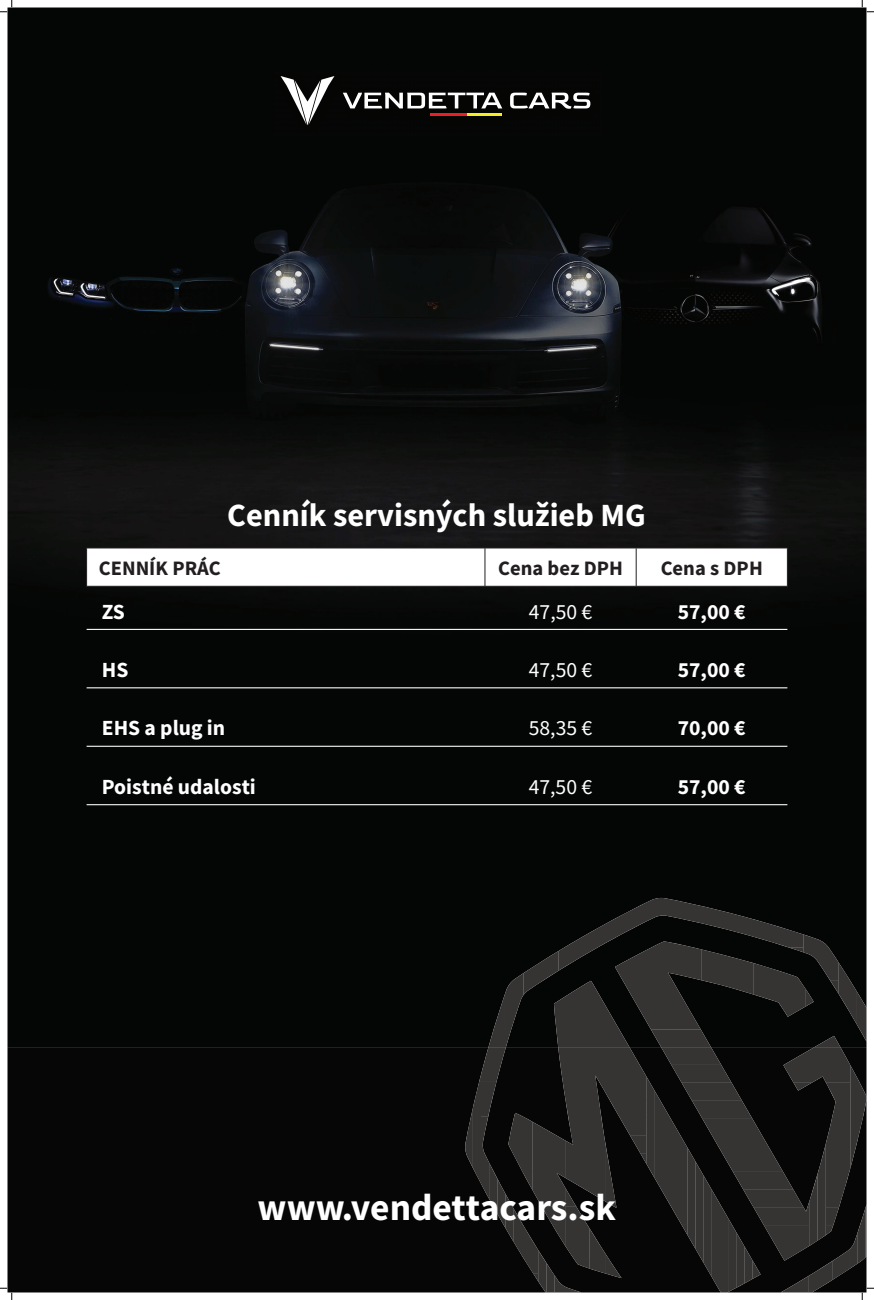
<style>
.page{position:relative;width:874px;height:1300px;background:#fff}
.page>*{position:absolute;margin:0;border:0;box-sizing:border-box;transform-origin:0 0}
.t1{font:700 37.5px "Source Sans Pro";color:#fff}
.t2{font:700 32.4px "Source Sans Pro";color:#fff}
.t3{font:700 21.6px "Source Sans Pro";color:#fff}
.t4{font:21.6px "Source Sans Pro";color:#fff}
.t5{font:700 20.5px "Source Sans Pro";color:#231f20}
</style>
<div class="page">
<img style="left:8px;top:8px;width:858px;height:1284px">
<div style="left:274px;top:69px;width:328px;height:66px;background:#050605"></div>
<hr style="left:430px;top:113px;width:37px;height:2px;background:#ed1f26">
<hr style="left:467px;top:113px;width:35px;height:2px;background:#f7ee21">
<svg style="left:281px;top:76px;width:53px;height:49px"></svg>
<svg style="left:343px;top:93px;width:159px;height:15px"></svg>
<svg style="left:510px;top:93px;width:80px;height:16px"></svg>
<svg style="left:87px;top:548px;width:700px;height:38px"></svg>
<hr style="left:86px;top:547px;width:228px;height:1px;background:#231f20">
<hr style="left:86px;top:548px;width:1px;height:38px;background:#231f20">
<hr style="left:314px;top:547px;width:322px;height:1px;background:#231f20">
<hr style="left:485px;top:548px;width:1px;height:38px;background:#231f20">
<hr style="left:636px;top:547px;width:152px;height:1px;background:#231f20">
<hr style="left:636px;top:548px;width:1px;height:38px;background:#231f20">
<hr style="left:787px;top:548px;width:1px;height:38px;background:#231f20">
<hr style="left:86px;top:586px;width:702px;height:1px;background:#231f20">
<hr style="left:87px;top:628px;width:700px;height:2px;background:#fff">
<hr style="left:87px;top:687px;width:700px;height:1px;background:#fff">
<hr style="left:87px;top:745px;width:700px;height:1px;background:#fff">
<hr style="left:87px;top:804px;width:700px;height:1px;background:#fff">
<div style="left:634px;top:1019px;width:232px;height:273px;background:#050605"></div>
<img style="left:481px;top:1046px;width:25px;height:35px">
<img style="left:473px;top:1074px;width:8px;height:109px">
<img style="left:481px;top:1081px;width:15px;height:35px">
<img style="left:465px;top:1107px;width:8px;height:60px">
<img style="left:481px;top:1116px;width:8px;height:82px">
<img style="left:489px;top:1162px;width:8px;height:51px">
<img style="left:497px;top:1178px;width:9px;height:49px">
<img style="left:865px;top:1204px;width:1px;height:53px">
<img style="left:505px;top:1193px;width:9px;height:48px">
<img style="left:514px;top:1208px;width:8px;height:47px">
<img style="left:857px;top:1207px;width:8px;height:56px">
<img style="left:522px;top:1222px;width:16px;height:51px">
<img style="left:849px;top:1232px;width:8px;height:36px">
<img style="left:538px;top:1249px;width:8px;height:43px">
<img style="left:833px;top:1249px;width:16px;height:30px">
<img style="left:546px;top:1262px;width:9px;height:30px">
<img style="left:808px;top:1260px;width:25px;height:30px">
<svg style="left:533px;top:1272px;width:5px;height:9px"></svg>
<img style="left:554px;top:1274px;width:25px;height:18px">
<img style="left:780px;top:1275px;width:28px;height:17px">
<svg style="left:808px;top:1290px;width:7px;height:2px"></svg>
<img style="left:611px;top:897px;width:140px;height:33px">
<img style="left:576px;top:920px;width:35px;height:39px">
<img style="left:751px;top:918px;width:53px;height:29px">
<img style="left:558px;top:940px;width:18px;height:30px">
<img style="left:611px;top:930px;width:17px;height:9px">
<img style="left:732px;top:930px;width:19px;height:5px">
<img style="left:803px;top:934px;width:36px;height:46px">
<img style="left:523px;top:950px;width:35px;height:45px">
<img style="left:789px;top:947px;width:15px;height:5px">
<img style="left:838px;top:962px;width:18px;height:61px">
<img style="left:506px;top:972px;width:17px;height:74px">
<img style="left:488px;top:990px;width:18px;height:56px">
<svg style="left:830px;top:980px;width:9px;height:13px"></svg>
<img style="left:856px;top:989px;width:10px;height:52px">
<img style="left:661px;top:1046px;width:60px;height:18px">
<img style="left:783px;top:1046px;width:67px;height:36px">
<img style="left:671px;top:1064px;width:60px;height:18px">
<img style="left:850px;top:1064px;width:16px;height:71px">
<img style="left:681px;top:1082px;width:61px;height:18px">
<img style="left:793px;top:1082px;width:20px;height:8px">
<img style="left:826px;top:1082px;width:24px;height:125px">
<img style="left:692px;top:1099px;width:60px;height:19px">
<img style="left:702px;top:1117px;width:60px;height:18px">
<img style="left:712px;top:1135px;width:61px;height:18px">
<img style="left:817px;top:1143px;width:9px;height:97px">
<img style="left:850px;top:1135px;width:9px;height:32px">
<img style="left:722px;top:1153px;width:61px;height:18px">
<img style="left:733px;top:1171px;width:60px;height:18px">
<img style="left:809px;top:1173px;width:9px;height:72px">
<img style="left:743px;top:1188px;width:66px;height:19px">
<img style="left:753px;top:1206px;width:56px;height:19px">
<img style="left:826px;top:1206px;width:13px;height:19px">
<img style="left:764px;top:1224px;width:45px;height:18px">
<svg style="left:826px;top:1224px;width:7px;height:10px"></svg>
<img style="left:774px;top:1242px;width:35px;height:18px">
<img style="left:615px;top:941px;width:87px;height:70px">
<img style="left:702px;top:949px;width:52px;height:45px">
<img style="left:754px;top:962px;width:52px;height:49px">
<img style="left:806px;top:988px;width:8px;height:18px">
<img style="left:641px;top:1011px;width:60px;height:18px">
<svg style="left:785px;top:1011px;width:11px;height:5px"></svg>
<img style="left:651px;top:1029px;width:60px;height:17px">
<img style="left:814px;top:1035px;width:26px;height:11px">
<img style="left:558px;top:1046px;width:89px;height:53px">
<img style="left:646px;top:1076px;width:9px;height:102px">
<img style="left:655px;top:1090px;width:8px;height:102px">
<img style="left:508px;top:1112px;width:25px;height:58px">
<img style="left:565px;top:1099px;width:41px;height:107px">
<img style="left:610px;top:1099px;width:37px;height:18px">
<img style="left:663px;top:1104px;width:8px;height:102px">
<img style="left:532px;top:1121px;width:25px;height:85px">
<img style="left:620px;top:1117px;width:27px;height:18px">
<img style="left:671px;top:1118px;width:16px;height:106px">
<img style="left:557px;top:1135px;width:8px;height:110px">
<img style="left:606px;top:1145px;width:8px;height:61px">
<img style="left:630px;top:1135px;width:17px;height:18px">
<img style="left:687px;top:1147px;width:9px;height:101px">
<svg style="left:640px;top:1152px;width:7px;height:12px"></svg>
<img style="left:695px;top:1161px;width:9px;height:101px">
<img style="left:522px;top:1170px;width:11px;height:18px">
<img style="left:704px;top:1175px;width:8px;height:101px">
<svg style="left:614px;top:1192px;width:2px;height:15px"></svg>
<img style="left:712px;top:1189px;width:16px;height:103px">
<img style="left:542px;top:1205px;width:15px;height:19px">
<img style="left:565px;top:1205px;width:25px;height:54px">
<img style="left:728px;top:1217px;width:8px;height:74px">
<svg style="left:552px;top:1223px;width:5px;height:9px"></svg>
<img style="left:589px;top:1228px;width:17px;height:45px">
<svg style="left:681px;top:1223px;width:6px;height:11px"></svg>
<img style="left:736px;top:1231px;width:8px;height:56px">
<img style="left:606px;top:1253px;width:8px;height:22px">
<img style="left:744px;top:1245px;width:9px;height:38px">
<img style="left:574px;top:1259px;width:16px;height:9px">
<svg style="left:614px;top:1266px;width:8px;height:11px"></svg>
<img style="left:752px;top:1259px;width:9px;height:19px">
<img style="left:554px;top:980px;width:75px;height:66px">
<svg style="left:0;top:0;width:13px;height:13px"></svg>
<svg style="left:0;top:1287px;width:13px;height:12px"></svg>
<svg style="left:862px;top:0;width:12px;height:13px"></svg>
<svg style="left:862px;top:1287px;width:12px;height:12px"></svg>
<h2 class="t2" style="left:227px;top:493px;width:420px">Cenník servisných služieb MG</h2>
<p class="t5" style="left:99px;top:554px;width:123px">CENNÍK PRÁC</p>
<p class="t5" style="left:498px;top:554px;width:126px">Cena bez DPH</p>
<p class="t5" style="left:661px;top:554px;width:104px">Cena s DPH</p>
<p class="t3" style="left:102px;top:596px;width:25px">ZS</p>
<p class="t4" style="left:529px;top:597px;width:65px">47,50 €</p>
<p class="t3" style="left:678px;top:596px;width:69px">57,00 €</p>
<p class="t3" style="left:102px;top:655px;width:28px">HS</p>
<p class="t4" style="left:529px;top:656px;width:65px">47,50 €</p>
<p class="t3" style="left:678px;top:655px;width:69px">57,00 €</p>
<p class="t3" style="left:102px;top:713px;width:125px">EHS a plug in</p>
<p class="t4" style="left:529px;top:714px;width:65px">58,35 €</p>
<p class="t3" style="left:678px;top:713px;width:69px">70,00 €</p>
<p class="t3" style="left:102px;top:772px;width:156px">Poistné udalosti</p>
<p class="t4" style="left:529px;top:772px;width:65px">47,50 €</p>
<p class="t3" style="left:678px;top:772px;width:69px">57,00 €</p>
<h1 class="t1" style="left:258px;top:1181px;width:360px">www.vendettacars.sk</h1>
</div>
